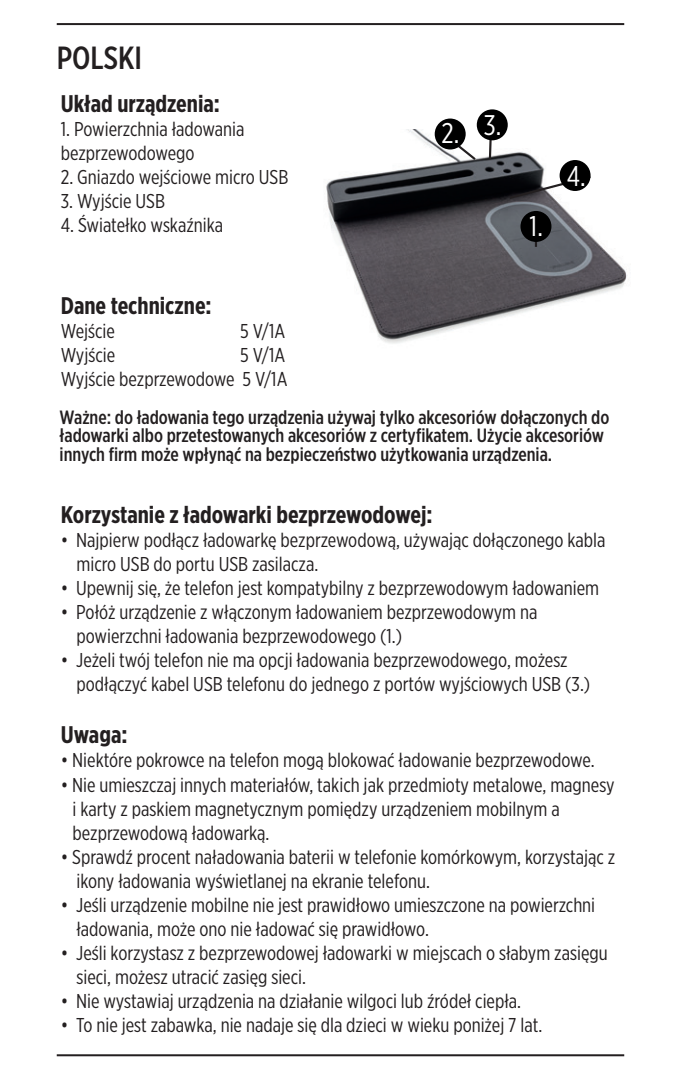
<style>
.page{position:relative;width:681px;height:1078px;background:#fff}
.page>*{position:absolute;margin:0;border:0;box-sizing:border-box;transform-origin:0 0}
.t1{font:500 32px "Gotham X Narrow";color:#231f20}
.t2{font:28.4px "Gotham X Narrow";color:#fff}
.t3{font:700 24px "Gotham X Narrow";color:#231f20}
.t4{font:20px/24px "Gotham X Narrow";color:#231f20}
.t5{font:500 19.2px/18.4px "Gotham X Narrow";color:#231f20}
</style>
<div class="page">
<hr style="left:57px;top:23px;width:567px;height:2px;background:#231f20">
<hr style="left:57px;top:1053px;width:567px;height:2px;background:#231f20">
<img style="left:326px;top:129px;width:303px;height:215px">
<svg style="left:487px;top:139px;width:6px;height:22px"></svg>
<hr style="left:534px;top:222px;width:3px;height:25px;background:#231f20">
<svg style="left:447px;top:137px;width:31px;height:25px"></svg>
<svg style="left:507px;top:174px;width:85px;height:26px"></svg>
<div style="left:559px;top:160px;width:31px;height:31px;background:#000;border-radius:50%"></div>
<div style="left:520px;top:211px;width:31px;height:31px;background:#000;border-radius:50%"></div>
<div style="left:476px;top:109px;width:31px;height:31px;background:#000;border-radius:50%"></div>
<div style="left:434px;top:118px;width:31px;height:31px;background:#000;border-radius:50%"></div>
<h1 class="t1" style="left:57px;top:38px;width:87px">POLSKI</h1>
<p class="t3" style="left:61px;top:88px;width:161px">Układ urządzenia:</p>
<p class="t4" style="left:61px;top:116px;width:185px">1. Powierzchnia ładowania bezprzewodowego</p>
<p class="t4" style="left:61px;top:164px;width:229px">2. Gniazdo wejściowe micro USB</p>
<p class="t4" style="left:61px;top:188px;width:106px">3. Wyjście USB</p>
<p class="t4" style="left:61px;top:212px;width:164px">4. Światełko wskaźnika</p>
<p class="t3" style="left:61px;top:290px;width:152px">Dane techniczne:</p>
<p class="t4" style="left:61px;top:318px;width:56px">Wejście</p>
<p class="t4" style="left:240px;top:318px;width:46px">5 V/1A</p>
<p class="t4" style="left:61px;top:342px;width:56px">Wyjście</p>
<p class="t4" style="left:61px;top:342px;width:228px;text-align:right">5 V/1A<br>Wyjście bezprzewodowe 5 V/1A</p>
<h2 class="t2" style="left:441px;top:112px;width:61px">2. 3.</h2>
<h2 class="t2" style="left:529px;top:209px;width:15px">1.</h2>
<h2 class="t2" style="left:566px;top:158px;width:20px">4.</h2>
<p class="t5" style="left:60px;top:407px;width:551px">Ważne: do ładowania tego urządzenia używaj tylko akcesoriów dołączonych do ładowarki albo przetestowanych akcesoriów z certyfikatem. Użycie akcesoriów innych firm może wpłynąć na bezpieczeństwo użytkowania urządzenia.</p>
<p class="t3" style="left:61px;top:499px;width:373px">Korzystanie z ładowarki bezprzewodowej:</p>
<p class="t4" style="left:76px;top:527px;width:530px;text-indent:-16px">• Najpierw podłącz ładowarkę bezprzewodową, używając dołączonego kabla micro USB do portu USB zasilacza.</p>
<p class="t4" style="left:61px;top:575px;width:539px">• Upewnij się, że telefon jest kompatybilny z bezprzewodowym ładowaniem</p>
<p class="t4" style="left:76px;top:599px;width:462px;text-indent:-16px">• Połóż urządzenie z włączonym ładowaniem bezprzewodowym na powierzchni ładowania bezprzewodowego (1.)</p>
<p class="t4" style="left:76px;top:647px;width:515px;text-indent:-16px">• Jeżeli twój telefon nie ma opcji ładowania bezprzewodowego, możesz podłączyć kabel USB telefonu do jednego z portów wyjściowych USB (3.)</p>
<p class="t3" style="left:61px;top:720px;width:68px">Uwaga:</p>
<p class="t4" style="left:61px;top:748px;width:535px">• Niektóre pokrowce na telefon mogą blokować ładowanie bezprzewodowe.</p>
<p class="t4" style="left:72px;top:772px;width:543px;text-indent:-12px">• Nie umieszczaj innych materiałów, takich jak przedmioty metalowe, magnesy i karty z paskiem magnetycznym pomiędzy urządzeniem mobilnym a bezprzewodową ładowarką.</p>
<p class="t4" style="left:76px;top:844px;width:540px;text-indent:-16px">• Sprawdź procent naładowania baterii w telefonie komórkowym, korzystając z ikony ładowania wyświetlanej na ekranie telefonu.</p>
<p class="t4" style="left:76px;top:892px;width:520px;text-indent:-16px">• Jeśli urządzenie mobilne nie jest prawidłowo umieszczone na powierzchni ładowania, może ono nie ładować się prawidłowo.</p>
<p class="t4" style="left:76px;top:940px;width:532px;text-indent:-16px">• Jeśli korzystasz z bezprzewodowej ładowarki w miejscach o słabym zasięgu sieci, możesz utracić zasięg sieci.</p>
<p class="t4" style="left:61px;top:988px;width:462px">• Nie wystawiaj urządzenia na działanie wilgoci lub źródeł ciepła.</p>
<p class="t4" style="left:61px;top:1012px;width:483px">• To nie jest zabawka, nie nadaje się dla dzieci w wieku poniżej 7 lat.</p>
</div>
